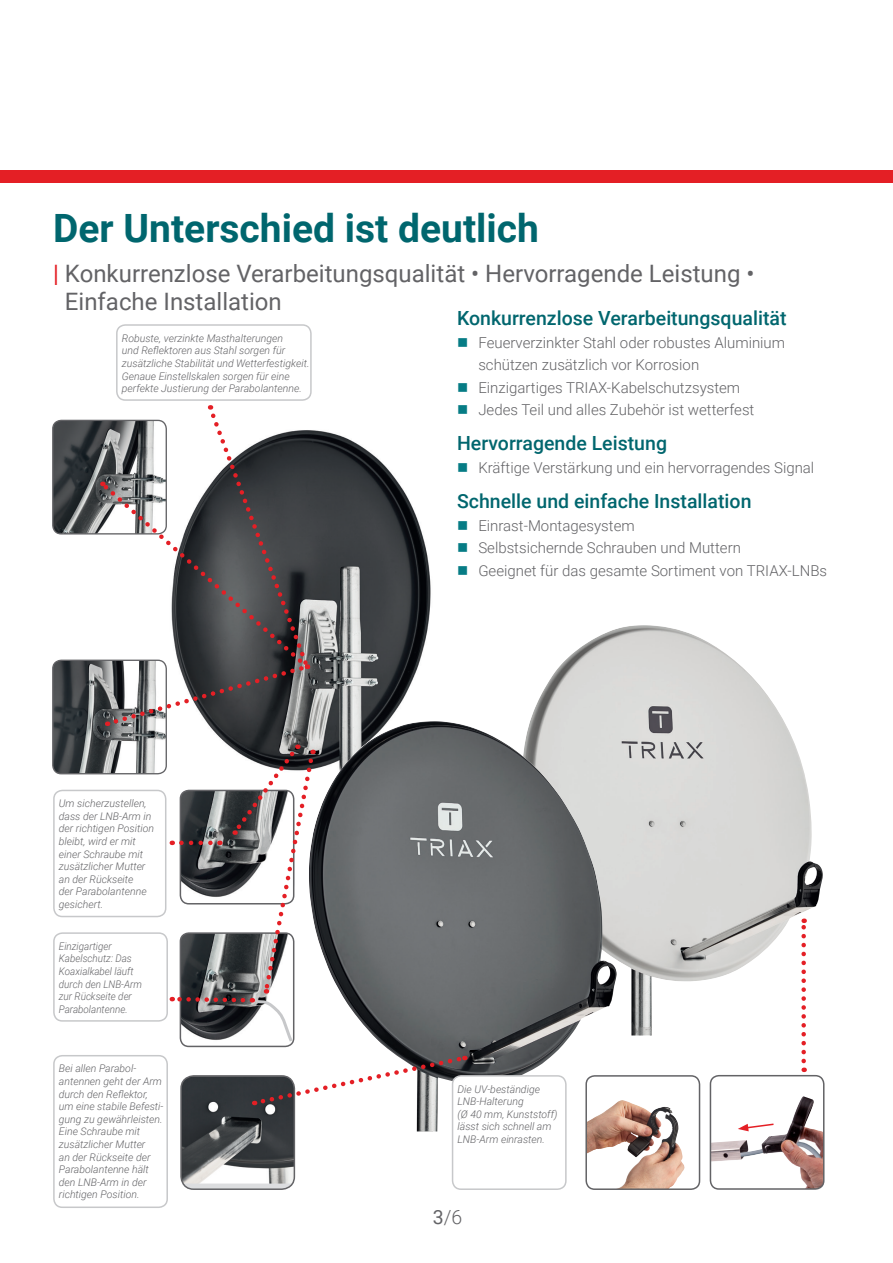
<style>
.page{position:relative;width:893px;height:1263px;background:#fff}
.page>*{position:absolute;margin:0;border:0;box-sizing:border-box;transform-origin:0 0}
.t1{font:700 39px "Roboto";color:#00666e}
.Kapitel__Unterübersc{font:24px/28.8px "Roboto";color:#636366}
.Inhalt__Aufzählungsz{font:500 19.5px "Roboto";color:#00666e}
.Content{font:300 19.5px "Roboto";color:#636366}
.Inhalt__Aufzählungsz-2{font:300 15px/22.5px "Roboto";color:#636366}
.t2{font:italic 300 10.5px/12.6px "Roboto";color:#636366}
.t3{font:italic 300 10.5px/12.6px "Roboto";color:#636366;scale:.94 1}
.s1{color:#e41f25}
.s2{font-weight:400}
</style>
<div class="page">
<div style="left:180px;top:932px;width:114px;height:115px;border:2px solid #636366;border-radius:9px"></div>
<img style="left:166px;top:430px;width:265px;height:340px">
<img style="left:530px;top:625px;width:293px;height:410px">
<img style="left:309px;top:721px;width:308px;height:410px">
<div style="left:181px;top:1076px;width:113px;height:113px;background:linear-gradient(to right,#dcdddf,#dcdddf);border-radius:13px"></div>
<img style="left:183px;top:1078px;width:109px;height:105px">
<div style="left:180px;top:1075px;width:115px;height:115px;border:2px solid #636366;border-radius:13px"></div>
<img style="left:53px;top:660px;width:113px;height:114px">
<div style="left:52px;top:660px;width:115px;height:114px;border:1px solid #636366;border-radius:9px"></div>
<img style="left:53px;top:420px;width:46px;height:114px">
<div style="left:52px;top:420px;width:115px;height:114px;border:1px solid #636366;border-radius:9px"></div>
<img style="left:710px;top:1096px;width:114px;height:93px">
<div style="left:710px;top:1075px;width:114px;height:115px;border:2px solid #636366;border-radius:9px"></div>
<img style="left:588px;top:1101px;width:84px;height:56px">
<div style="left:585px;top:1075px;width:115px;height:115px;border:2px solid #636366;border-radius:9px"></div>
<svg style="left:254px;top:1053px;width:211px;height:53px"></svg>
<svg style="left:801px;top:918px;width:5px;height:143px"></svg>
<svg style="left:738px;top:1122px;width:37px;height:9px"></svg>
<div style="left:0;top:170px;width:893px;height:13px;background:#e41f25"></div>
<div style="left:53px;top:932px;width:115px;height:90px;border:2px solid #c7c8ca;border-radius:9px"></div>
<div style="left:453px;top:1076px;width:113px;height:113px;background:#fff;border-radius:9px"></div>
<div style="left:452px;top:1075px;width:115px;height:115px;border:2px solid #c7c8ca;border-radius:9px"></div>
<div style="left:53px;top:790px;width:113px;height:127px;border:2px solid #c7c8ca;border-radius:9px"></div>
<div style="left:116px;top:324px;width:196px;height:77px;border:2px solid #c7c8ca;border-radius:9px"></div>
<div style="left:53px;top:1055px;width:115px;height:153px;border:2px solid #c7c8ca;border-radius:9px"></div>
<svg style="left:172px;top:744px;width:144px;height:300px"></svg>
<svg style="left:99px;top:405px;width:212px;height:322px"></svg>
<p class="t1" style="left:53px;top:201px;width:487px">Der Unterschied ist deutlich</p>
<p class="Kapitel__Unterübersc" style="left:65px;top:258px;width:691px;text-indent:-12px"><span class="s1">|</span> Konkurrenzlose Verarbeitungsqualität • Hervorragende Leistung •<br>Einfache Installation</p>
<p class="Inhalt__Aufzählungsz" style="left:457px;top:304px;width:331px">Konkurrenzlose Verarbeitungsqualität</p>
<p class="Inhalt__Aufzählungsz-2" style="left:478px;top:330px;width:308px">Feuerverzinkter Stahl oder robustes Aluminium schützen zusätzlich vor Korrosion</p>
<p class="Inhalt__Aufzählungsz-2" style="left:478px;top:375px;width:263px">Einzigartiges TRIAX‑Kabelschutzsystem</p>
<p class="Inhalt__Aufzählungsz-2" style="left:478px;top:398px;width:278px">Jedes Teil und alles Zubehör ist wetterfest</p>
<p class="Inhalt__Aufzählungsz" style="left:457px;top:430px;width:211px">Hervorragende Leistung</p>
<p class="Inhalt__Aufzählungsz-2" style="left:478px;top:456px;width:337px">Kräftige Verstärkung und ein hervorragendes Signal</p>
<p class="Inhalt__Aufzählungsz" style="left:457px;top:487px;width:296px">Schnelle und einfache Installation</p>
<p class="Inhalt__Aufzählungsz-2" style="left:478px;top:513px;width:158px">Einrast‑Montagesystem</p>
<p class="Inhalt__Aufzählungsz-2" style="left:478px;top:536px;width:264px">Selbstsichernde Schrauben und Muttern</p>
<p class="Inhalt__Aufzählungsz-2" style="left:478px;top:558px;width:350px">Geeignet für das gesamte Sortiment von TRIAX‑LNBs</p>
<p class="t2" style="left:122px;top:331px;width:189px">Robuste, verzinkte Masthalterungen<br>und Reflektoren aus Stahl sorgen für zusätzliche Stabilität und Wetterfestigkeit.<br>Genaue Einstellskalen sorgen für eine perfekte Justierung der Parabolantenne.</p>
<p class="t2" style="left:59px;top:797px;width:97px">Um sicherzustellen, dass der LNB‑Arm in der richtigen Position bleibt, wird er mit einer Schraube mit zusätzlicher Mutter an der Rückseite<br>der Parabolantenne gesichert.</p>
<p class="t3" style="left:59px;top:939px;width:90px">Einzigartiger<br>Kabelschutz: Das<br>Koaxialkabel läuft durch den LNB‑Arm zur Rückseite der<br>Parabolantenne.</p>
<p class="t2" style="left:59px;top:1062px;width:106px">Bei allen Parabol&shy;antennen geht der Arm durch den Reflektor, um eine stabile Befesti&shy;gung zu gewährleisten.<br>Eine Schraube mit zusätzlicher Mutter<br>an der Rückseite der<br>Parabolantenne hält den LNB‑Arm in der richtigen Position.</p>
<p class="t2" style="left:458px;top:1082px;width:102px">Die UV‑beständige<br>LNB‑Halterung<br>(Ø 40 mm, Kunststoff) lässt sich schnell am<br>LNB‑Arm einrasten.</p>
<p class="Content" style="left:433px;top:1203px;width:31px"><span class="s2">3</span>/6</p>
</div>
